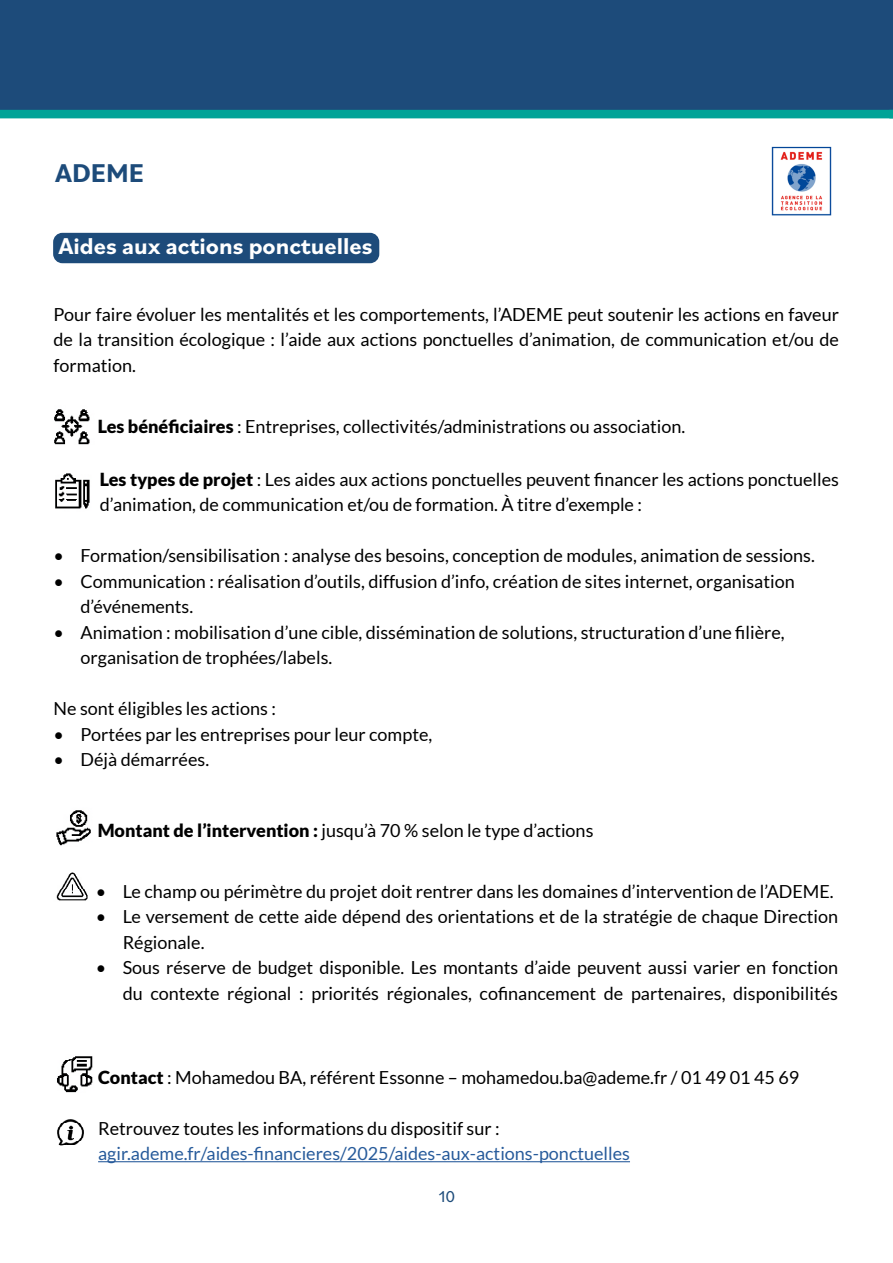
<style>
.page{position:relative;width:893px;height:1263px;background:#fff}
.page>*{position:absolute;margin:0;border:0;box-sizing:border-box;transform-origin:0 0}
.t1{font:700 27px "Bilo";color:#1d4b7a}
.t2{font:700 24px "Bilo";color:#fff}
.t3{font:18px/25.5px "Lato";color:#000}
.t4{font:18px "Lato";color:#275b9b}
.t5{font:16.5px "Bilo";color:#1d4b7a}
.s1{font-weight:900}
</style>
<div class="page">
<div style="left:0;top:0;width:893px;height:111px;background:#1d4b7a"></div>
<div style="left:54px;top:234px;width:325px;height:28px;background:#1d4b7a;border-radius:9px"></div>
<div style="left:53px;top:233px;width:326px;height:30px;border:2px solid #1d4b7a;border-radius:9px"></div>
<img style="left:771px;top:146px;width:61px;height:70px">
<div style="left:0;top:110px;width:893px;height:8px;background:#00a397"></div>
<img style="left:54px;top:409px;width:36px;height:36px">
<img style="left:55px;top:473px;width:35px;height:36px">
<img style="left:56px;top:810px;width:35px;height:36px">
<img style="left:57px;top:1056px;width:36px;height:36px">
<hr style="left:98px;top:1161px;width:532px;height:1px;background:#275b9b">
<img style="left:57px;top:1119px;width:27px;height:27px">
<img style="left:56px;top:872px;width:32px;height:29px">
<h1 class="t1" style="left:55px;top:154px;width:91px">ADEME</h1>
<h2 class="t2" style="left:58px;top:230px;width:316px">Aides aux actions ponctuelles</h2>
<p class="t3" style="left:54px;top:301px;width:787px;text-align:justify">Pour faire évoluer les mentalités et les comportements, l’ADEME peut soutenir les actions en faveur de la transition écologique : l’aide aux actions ponctuelles d’animation, de communication et/ou de formation.</p>
<p class="t3" style="left:98px;top:414px;width:589px"><span class="s1">Les bénéficiaires</span> : Entreprises, collectivités/administrations ou association.</p>
<p class="t3" style="left:100px;top:466px;width:741px"><span class="s1">Les types de projet</span> : Les aides aux actions ponctuelles peuvent financer les actions ponctuelles d’animation, de communication et/ou de formation. À titre d’exemple :</p>
<p class="t3" style="left:54px;top:543px;width:763px">• Formation/sensibilisation : analyse des besoins, conception de modules, animation de sessions.</p>
<p class="t3" style="left:81px;top:568px;width:716px;text-indent:-27px">• Communication : réalisation d’outils, diffusion d’info, création de sites internet, organisation d’événements.</p>
<p class="t3" style="left:81px;top:620px;width:706px;text-indent:-27px">• Animation : mobilisation d’une cible, dissémination de solutions, structuration d’une filière, organisation de trophées/labels.</p>
<p class="t3" style="left:54px;top:696px;width:224px">Ne sont éligibles les actions :</p>
<p class="t3" style="left:54px;top:722px;width:380px">• Portées par les entreprises pour leur compte,</p>
<p class="t3" style="left:54px;top:747px;width:157px">• Déjà démarrées.</p>
<p class="t3" style="left:98px;top:818px;width:497px"><span class="s1">Montant de l’intervention :</span> jusqu’à 70 % selon le type d’actions</p>
<p class="t3" style="left:96px;top:878px;width:740px">• Le champ ou périmètre du projet doit rentrer dans les domaines d’intervention de l’ADEME.</p>
<p class="t3" style="left:123px;top:904px;width:717px;text-indent:-27px">• Le versement de cette aide dépend des orientations et de la stratégie de chaque Direction<br>Régionale.</p>
<p class="t3" style="left:96px;top:955px;width:744px;text-align:right">• Sous réserve de budget disponible. Les montants d’aide peuvent aussi varier en fonction du contexte régional : priorités régionales, cofinancement de partenaires, disponibilités</p>
<p class="t3" style="left:98px;top:1064px;width:703px"><span class="s1">Contact</span> : Mohamedou BA, référent Essonne – mohamedou.ba@ademe.fr / 01 49 01 45 69</p>
<p class="t3" style="left:98px;top:1115px;width:403px">Retrouvez toutes les informations du dispositif sur :</p>
<p class="t4" style="left:98px;top:1144px;width:533px">agir.ademe.fr/aides-financieres/2025/aides-aux-actions-ponctuelles</p>
<p class="t5" style="left:438px;top:1186px;width:18px">10</p>
</div>
